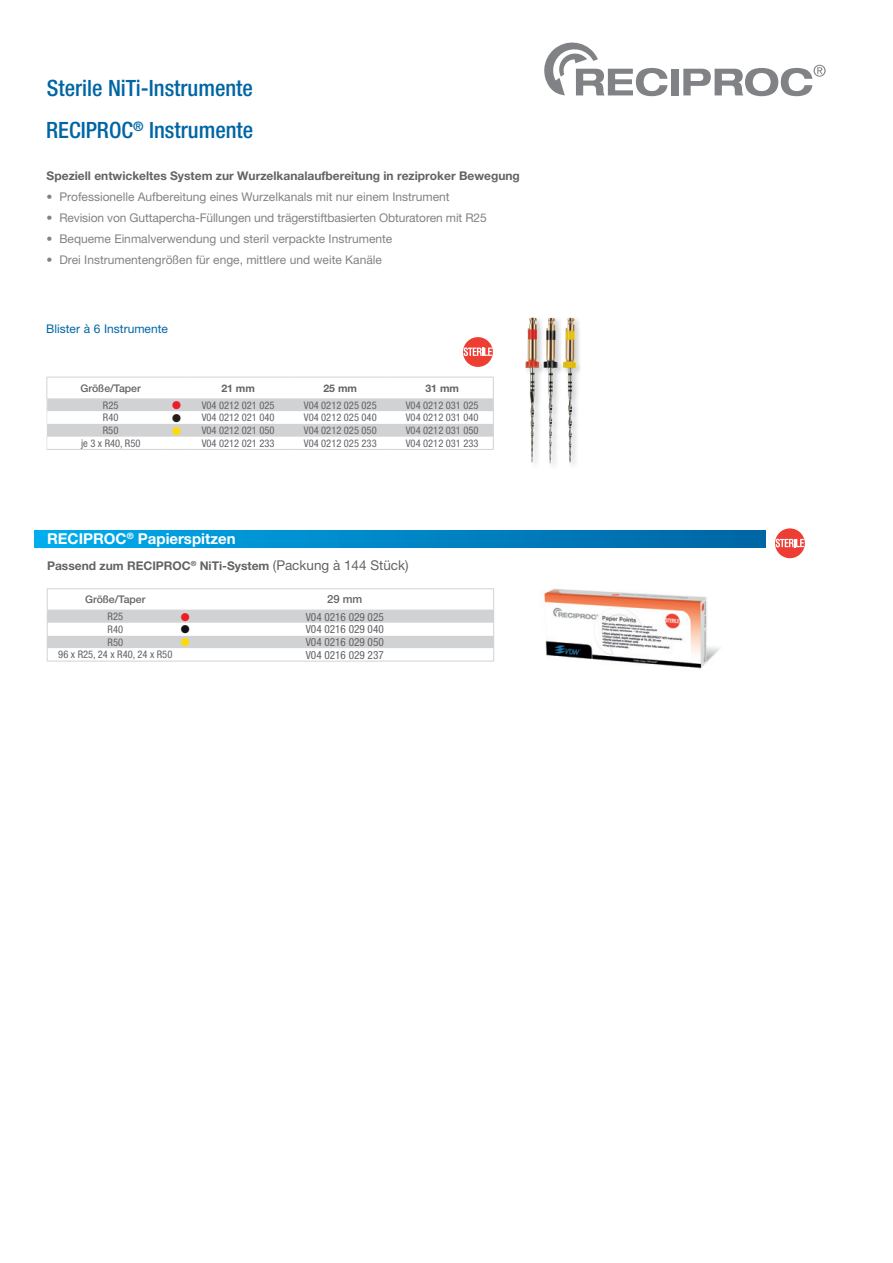
<style>
.page{position:relative;width:893px;height:1263px;background:#fff}
.page>*{position:absolute;margin:0;border:0;box-sizing:border-box;transform-origin:0 0}
.t1{font:500 condensed 22.5px "Helvetica Neue LT Pro";color:#0065a4}
.t2{font:700 15px "Helvetica Neue LT Pro";color:#fff}
.t3{font:12px "Helvetica Neue LT Pro";color:#808285}
.t4{font:700 12px "Helvetica Neue LT Pro";color:#636366}
.t5{font:12px "Helvetica Neue LT Pro";color:#0065a4}
.t6{font:condensed 11.25px "Helvetica Neue LT Pro";color:#636366}
.t7{font:500 11.25px "Helvetica Neue LT Pro";color:#636366}
.t8{font:condensed 10.5px "Helvetica Neue LT Pro";color:#636366}
.t9{font:500 10.5px "Helvetica Neue LT Pro";color:#636366}
.t10{font:700 10.5px "Helvetica Neue LT Pro";color:#636366}
.s1{font-weight:400;font-size:13.5px}
</style>
<div class="page">
<div style="left:34px;top:531px;width:731px;height:17px;background:linear-gradient(to right,#00aced,#0064a3)"></div>
<svg style="left:775px;top:528px;width:30px;height:30px"></svg>
<svg style="left:776px;top:539px;width:28px;height:8px"></svg>
<svg style="left:47px;top:337px;width:446px;height:40px"></svg>
<img style="left:530px;top:317px;width:12px;height:146px">
<img style="left:525px;top:318px;width:7px;height:130px">
<img style="left:549px;top:317px;width:12px;height:148px">
<img style="left:542px;top:361px;width:2px;height:10px">
<img style="left:544px;top:318px;width:13px;height:145px">
<img style="left:568px;top:317px;width:12px;height:148px">
<img style="left:563px;top:318px;width:14px;height:145px">
<svg style="left:544px;top:43px;width:123px;height:53px"></svg>
<div style="left:671px;top:69px;width:7px;height:26px;background:#808285"></div>
<svg style="left:683px;top:65px;width:143px;height:31px"></svg>
<div style="left:463px;top:337px;width:30px;height:30px;background:#ee3e34;border-radius:50%"></div>
<svg style="left:464px;top:347px;width:28px;height:9px"></svg>
<img style="left:544px;top:588px;width:176px;height:81px">
<svg style="left:47px;top:377px;width:447px;height:73px"></svg>
<svg style="left:47px;top:588px;width:447px;height:74px"></svg>
<h1 class="t1" style="left:47px;top:75px;width:208px">Sterile NiTi-Instrumente</h1>
<h1 class="t1" style="left:46px;top:117px;width:209px">RECIPROC<sup>®</sup> Instrumente</h1>
<p class="t4" style="left:47px;top:168px;width:475px">Speziell entwickeltes System zur Wurzelkanalaufbereitung in reziproker Bewegung</p>
<p class="t3" style="left:47px;top:190px;width:405px">• Professionelle Aufbereitung eines Wurzelkanals mit nur einem Instrument</p>
<p class="t3" style="left:47px;top:211px;width:442px">• Revision von Guttapercha-Füllungen und trägerstiftbasierten Obturatoren mit R25</p>
<p class="t3" style="left:47px;top:232px;width:347px">• Bequeme Einmalverwendung und steril verpackte Instrumente</p>
<p class="t3" style="left:47px;top:253px;width:337px">• Drei Instrumentengrößen für enge, mittlere und weite Kanäle</p>
<p class="t5" style="left:46px;top:321px;width:123px">Blister à 6 Instrumente</p>
<p class="t9" style="left:81px;top:382px;width:62px">Größe/Taper</p>
<p class="t10" style="left:221px;top:381px;width:35px">21 mm</p>
<p class="t10" style="left:323px;top:381px;width:35px">25 mm</p>
<p class="t10" style="left:425px;top:381px;width:35px">31 mm</p>
<p class="t8" style="left:103px;top:399px;width:17px">R25</p>
<p class="t8" style="left:202px;top:399px;width:74px">V04 0212 021 025</p>
<p class="t8" style="left:304px;top:399px;width:74px">V04 0212 025 025</p>
<p class="t8" style="left:406px;top:399px;width:74px">V04 0212 031 025</p>
<p class="t8" style="left:103px;top:411px;width:17px">R40</p>
<p class="t8" style="left:202px;top:411px;width:74px">V04 0212 021 040</p>
<p class="t8" style="left:304px;top:411px;width:74px">V04 0212 025 040</p>
<p class="t8" style="left:406px;top:411px;width:74px">V04 0212 031 040</p>
<p class="t8" style="left:103px;top:424px;width:17px">R50</p>
<p class="t8" style="left:202px;top:424px;width:74px">V04 0212 021 050</p>
<p class="t8" style="left:304px;top:424px;width:74px">V04 0212 025 050</p>
<p class="t8" style="left:406px;top:424px;width:74px">V04 0212 031 050</p>
<p class="t8" style="left:81px;top:437px;width:61px">je 3 x R40, R50</p>
<p class="t8" style="left:202px;top:437px;width:74px">V04 0212 021 233</p>
<p class="t8" style="left:304px;top:437px;width:74px">V04 0212 025 233</p>
<p class="t8" style="left:406px;top:437px;width:74px">V04 0212 031 233</p>
<p class="t2" style="left:47px;top:530px;width:190px">RECIPROC<sup>®</sup> Papierspitzen</p>
<p class="t4" style="left:47px;top:558px;width:363px">Passend zum RECIPROC<sup>®</sup> NiTi-System <span class="s1">(Packung à 144 Stück)</span></p>
<p class="t9" style="left:85px;top:593px;width:62px">Größe/Taper</p>
<p class="t7" style="left:327px;top:593px;width:37px">29 mm</p>
<p class="t8" style="left:108px;top:610px;width:17px">R25</p>
<p class="t6" style="left:306px;top:610px;width:80px">V04 0216 029 025</p>
<p class="t8" style="left:108px;top:623px;width:17px">R40</p>
<p class="t6" style="left:306px;top:623px;width:80px">V04 0216 029 040</p>
<p class="t8" style="left:108px;top:636px;width:17px">R50</p>
<p class="t6" style="left:306px;top:635px;width:80px">V04 0216 029 050</p>
<p class="t8" style="left:58px;top:649px;width:116px">96 x R25, 24 x R40, 24 x R50</p>
<p class="t6" style="left:306px;top:648px;width:80px">V04 0216 029 237</p>
</div>
